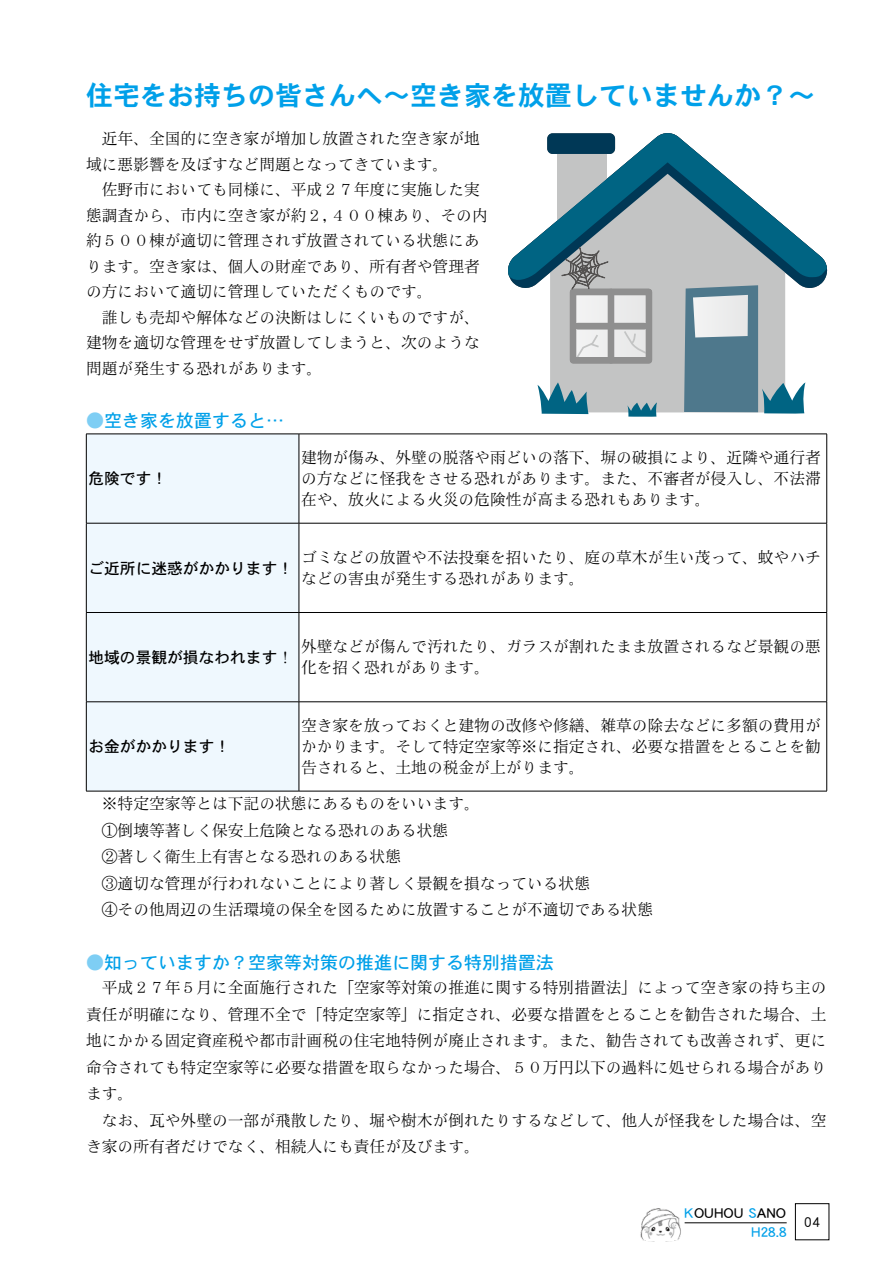
<style>
.page{position:relative;width:893px;height:1263px;background:#fff}
.page>*{position:absolute;margin:0;border:0;box-sizing:border-box;transform-origin:0 0}
.t1{font:27px "DFHS Gothic Std W7";color:#00a0e9}
.t2{font:18px "DFHS Gothic Std W5";color:#00a0e9}
.t3{font:15.75px/26.5px "DF Mincho P Std W3";color:#000}
.t4{font:15.75px "DFHS Gothic Std W5";color:#000}
.t5{font:15px "DFHS Gothic Std W5";color:#000}
.t6{font:15px "DFHS Gothic Std W5";color:#00a0e9}
.t7{font:15px "DF Maru Gothic Std W5";color:#000}
.s1{color:#7ecef4}
.s2{font-family:"DF Mincho P Std W3"}
.s3{color:#00a0e9}
</style>
<div class="page">
<hr style="left:685px;top:1222px;width:102px;height:1px;background:#000">
<div style="left:795px;top:1203px;width:34px;height:37px;border:1px solid #000"></div>
<img style="left:640px;top:1208px;width:41px;height:34px">
<div style="left:87px;top:435px;width:212px;height:356px;background:#eff8fe"></div>
<hr style="left:86px;top:434px;width:213px;height:1px;background:#000">
<hr style="left:86px;top:434px;width:1px;height:89px;background:#000">
<hr style="left:299px;top:434px;width:528px;height:1px;background:#000">
<hr style="left:299px;top:434px;width:1px;height:89px;background:#000">
<hr style="left:826px;top:434px;width:1px;height:89px;background:#000">
<hr style="left:86px;top:523px;width:213px;height:1px;background:#000">
<hr style="left:86px;top:523px;width:1px;height:89px;background:#000">
<hr style="left:299px;top:523px;width:528px;height:1px;background:#000">
<hr style="left:299px;top:523px;width:1px;height:89px;background:#000">
<hr style="left:826px;top:523px;width:1px;height:89px;background:#000">
<hr style="left:86px;top:612px;width:213px;height:1px;background:#000">
<hr style="left:86px;top:613px;width:1px;height:89px;background:#000">
<hr style="left:299px;top:612px;width:528px;height:1px;background:#000">
<hr style="left:299px;top:613px;width:1px;height:89px;background:#000">
<hr style="left:826px;top:613px;width:1px;height:89px;background:#000">
<hr style="left:86px;top:701px;width:213px;height:1px;background:#000">
<hr style="left:86px;top:702px;width:1px;height:89px;background:#000">
<hr style="left:299px;top:701px;width:528px;height:1px;background:#000">
<hr style="left:299px;top:702px;width:1px;height:89px;background:#000">
<hr style="left:826px;top:702px;width:1px;height:89px;background:#000">
<hr style="left:86px;top:791px;width:213px;height:1px;background:#000">
<hr style="left:299px;top:791px;width:528px;height:1px;background:#000">
<div style="left:550px;top:290px;width:134px;height:122px;background:#c3c4c4"></div>
<svg style="left:514px;top:269px;width:314px;height:21px"></svg>
<svg style="left:508px;top:133px;width:319px;height:151px"></svg>
<svg style="left:577px;top:296px;width:68px;height:60px"></svg>
<svg style="left:623px;top:330px;width:22px;height:25px"></svg>
<div style="left:608px;top:292px;width:6px;height:68px;background:#8f8f8f"></div>
<div style="left:577px;top:323px;width:67px;height:6px;background:#8f8f8f"></div>
<svg style="left:577px;top:333px;width:24px;height:23px"></svg>
<div style="left:570px;top:289px;width:82px;height:74px;border:6px solid #8f8f8f"></div>
<svg style="left:684px;top:285px;width:121px;height:129px"></svg>
<svg style="left:627px;top:402px;width:30px;height:15px"></svg>
<svg style="left:537px;top:382px;width:51px;height:32px;background:#5e96a7"></svg>
<svg style="left:562px;top:247px;width:46px;height:45px;background:#929698"></svg>
<h1 class="t1" style="left:86px;top:81px;width:731px">住宅をお持ちの皆さんへ～空き家を放置していませんか?~</h1>
<p class="t3" style="left:86px;top:126px;width:403px;line-height:25.5px">　近年、全国的に空き家が増加し放置された空き家が地域に悪影響を及ぼすなど問題となってきています。<br>　佐野市においても同様に、平成２７年度に実施した実態調査から、市内に空き家が約２，４００棟あり、その内約５００棟が適切に管理されず放置されている状態にあります。空き家は、個人の財産であり、所有者や管理者の方において適切に管理していただくものです。<br>　誰しも売却や解体などの決断はしにくいものですが、建物を適切な管理をせず放置してしまうと、次のような問題が発生する恐れがあります。</p>
<p class="t2" style="left:86px;top:411px;width:199px"><span class="s1">●</span>空き家を放置すると...</p>
<p class="t4" style="left:88px;top:470px;width:80px">危険です!</p>
<p class="t3" style="left:301px;top:446px;width:521px;line-height:21.3px;text-align:justify">建物が傷み、外壁の脱落や雨どいの落下、塀の破損により、近隣や通行者の方などに怪我をさせる恐れがあります。また、不審者が侵入し、不法滞在や、放火による火災の危険性が高まる恐れもあります。</p>
<p class="t4" style="left:88px;top:559px;width:206px">ご近所に迷惑がかかります！</p>
<p class="t3" style="left:301px;top:544px;width:521px">ゴミなどの放置や不法投棄を招いたり、庭の草木が生い茂って、蚊やハチ</p>
<p class="t3" style="left:301px;top:565px;width:285px">などの害虫が発生する恐れがあります。</p>
<p class="t4" style="left:88px;top:649px;width:206px">地域の景観が損なわれます<span class="s2">！</span></p>
<p class="t3" style="left:301px;top:633px;width:521px">外壁などが傷んで汚れたり、ガラスが割れたまま放置されるなど景観の悪</p>
<p class="t3" style="left:301px;top:654px;width:190px">化を招く恐れがあります。</p>
<p class="t3" style="left:301px;top:714px;width:521px;line-height:21.3px;text-align:justify">空き家を放っておくと建物の改修や修繕、雑草の除去などに多額の費用がかかります。そして特定空家等※に指定され、必要な措置をとることを勧告されると、土地の税金が上がります。</p>
<p class="t3" style="left:86px;top:790px;width:568px">　※特定空家等とは下記の状態にあるものをいいます。<br>　①倒壊等著しく保安上危険となる恐れのある状態<br>　②著しく衛生上有害となる恐れのある状態<br>　③適切な管理が行われないことにより著しく景観を損なっている状態<br>　④その他周辺の生活環境の保全を図るために放置することが不適切である状態</p>
<p class="t2" style="left:86px;top:953px;width:470px"><span class="s1">●</span>知っていますか？空家等対策の推進に関する特別措置法</p>
<p class="t3" style="left:86px;top:974px;width:742px">　平成２７年５月に全面施行された「空家等対策の推進に関する特別措置法」によって空き家の持ち主の責任が明確になり、管理不全で「特定空家等」に指定され、必要な措置をとることを勧告された場合、土地にかかる固定資産税や都市計画税の住宅地特例が廃止されます。また、勧告されても改善されず、更に命令されても特定空家等に必要な措置を取らなかった場合、５０万円以下の過料に処せられる場合があります。<br>　なお、瓦や外壁の一部が飛散したり、堀や樹木が倒れたりするなどして、他人が怪我をした場合は、空き家の所有者だけでなく、相続人にも責任が及びます。</p>
<p class="t4" style="left:88px;top:738px;width:143px">お金がかかります!</p>
<p class="t5" style="left:685px;top:1205px;width:103px"><span class="s3">K</span>OUHOU <span class="s3">S</span>ANO</p>
<p class="t6" style="left:751px;top:1223px;width:37px">H28.8</p>
<p class="t7" style="left:804px;top:1213px;width:18px">04</p>
</div>
